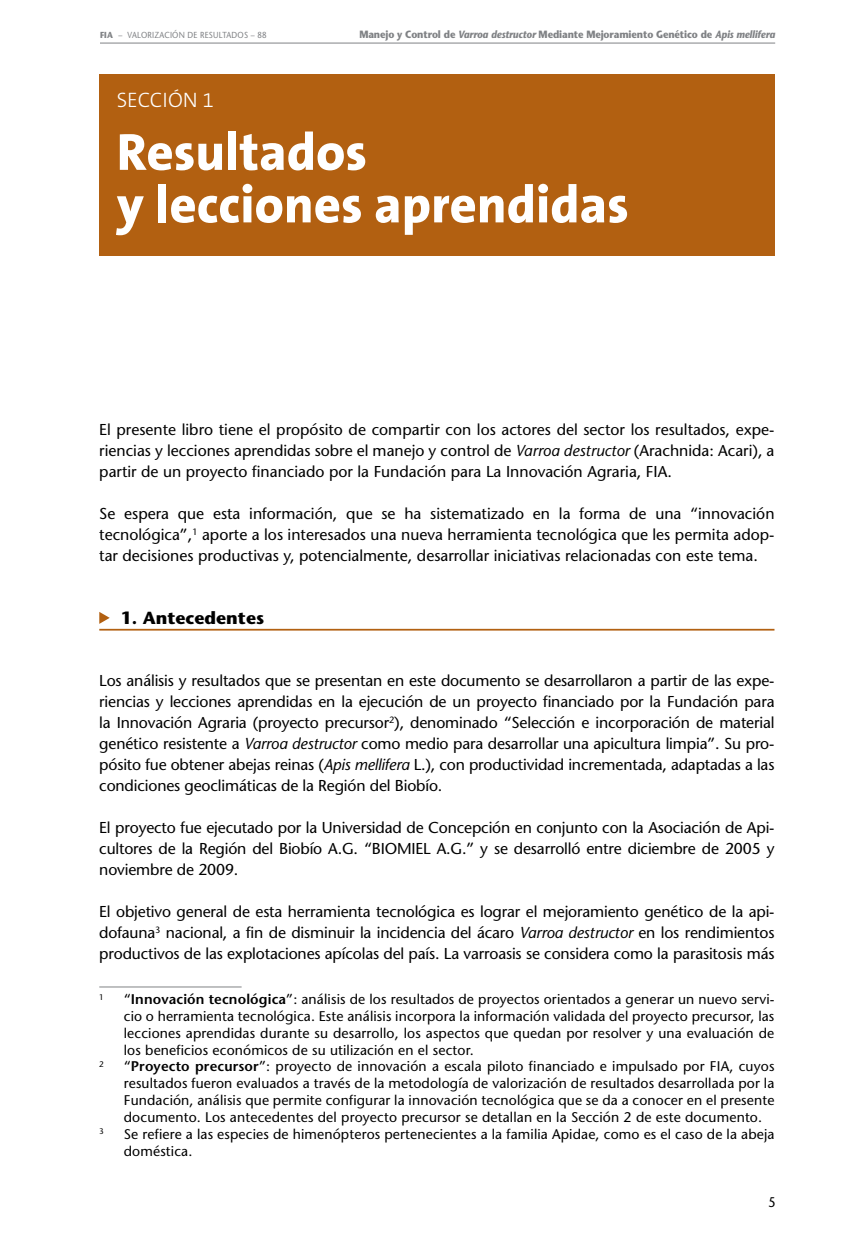
<style>
.page{position:relative;width:844px;height:1241px;background:#fff}
.page>*{position:absolute;margin:0;border:0;box-sizing:border-box;transform-origin:0 0}
.t1{font:800 52.5px/52.5px "The Sans B8";color:#fff}
.t2{font:300 21px "The Sans B3";color:#fff}
.t3{font:700 17.5px "Stone Sans";color:#000}
.t4{font:15.75px/21px "Stone Sans";letter-spacing:-.01em;color:#000;text-align:justify}
.t5{font:14px/16.8px "Stone Sans";letter-spacing:.01em;color:#000;text-align:justify}
.t6{font:14px "Stone Sans";letter-spacing:.01em;color:#000;scale:.9 1}
.t7{font:700 10.5px "Stone Sans";letter-spacing:-.01em;color:#808285;scale:.9 1}
.t8{font:8.75px "Stone Sans";letter-spacing:.025em;color:#808285;scale:.9 1}
.t9{font:8.05px "Stone Sans";color:#000}
.s1{font-weight:700}
.s2{font-style:italic}
.s3{font-weight:600}
</style>
<div class="page">
<hr style="left:100px;top:43px;width:675px;height:1px;background:#808285">
<div style="left:99px;top:74px;width:675px;height:182px;background:#b26011"></div>
<hr style="left:99px;top:986px;width:142px;height:1px;background:#808285">
<hr style="left:99px;top:628px;width:675px;height:2px;background:#b26011">
<svg style="left:99px;top:612px;width:11px;height:11px"></svg>
<p class="t8" style="left:100px;top:29px;width:42px"><span class="s1">FIA</span> – Valori</p>
<p class="t8" style="left:154px;top:29px;width:78px">zación de Resultados</p>
<p class="t8" style="left:251px;top:29px;width:19px">– 88</p>
<p class="t7" style="left:359px;top:28px;width:463px">Manejo y Control de <span class="s2">Varroa destructor</span> Mediante Mejoramiento Genético de <span class="s2">Apis mellifera</span></p>
<h2 class="t2" style="left:117px;top:89px;width:99px">SECCIÓN 1</h2>
<h1 class="t1" style="left:117px;top:127px;width:513px">Resultados<br>y lecciones aprendidas</h1>
<p class="t4" style="left:99px;top:419px;width:676px">El presente libro tiene el propósito de compartir con los actores del sector los resultados, expe&shy;riencias y lecciones aprendidas sobre el manejo y control de <span class="s2">Varroa destructor</span> (Arachnida: Acari), a partir de un proyecto financiado por la Fundación para La Innovación Agraria, FIA.</p>
<p class="t4" style="left:99px;top:502px;width:676px">Se espera que esta información, que se ha sistematizado en la forma de una “innovación tecnológica”,<sup>1</sup> aporte a los interesados una nueva herramienta tecnológica que les permita adop&shy;tar decisiones productivas y, potencialmente, desarrollar iniciativas relacionadas con este tema.</p>
<p class="t3" style="left:121px;top:607px;width:145px">1. Antecedentes</p>
<p class="t4" style="left:99px;top:669px;width:676px">Los análisis y resultados que se presentan en este documento se desarrollaron a partir de las expe&shy;riencias y lecciones aprendidas en la ejecución de un proyecto financiado por la Fundación para la Innovación Agraria (proyecto precursor<sup>2</sup>), denominado “Selección e incorporación de material genético resistente a <span class="s2">Varroa destructor</span> como medio para desarrollar una apicultura limpia”. Su pro&shy;pósito fue obtener abejas reinas (<span class="s2">Apis mellifera</span> L.), con productividad incrementada, adaptadas a las condiciones geoclimáticas de la Región del Biobío.</p>
<p class="t4" style="left:99px;top:816px;width:676px">El proyecto fue ejecutado por la Universidad de Concepción en conjunto con la Asociación de Api&shy;cultores de la Región del Biobío A.G. “BIOMIEL A.G.” y se desarrolló entre diciembre de 2005 y noviembre de 2009.</p>
<p class="t4" style="left:99px;top:900px;width:676px">El objetivo general de esta herramienta tecnológica es lograr el mejoramiento genético de la api&shy;dofauna<sup>3</sup> nacional, a fin de disminuir la incidencia del ácaro <span class="s2">Varroa destructor</span> en los rendimientos productivos de las explotaciones apícolas del país. La varroasis se considera como la parasitosis más</p>
<p class="t9" style="left:99px;top:991px;width:6px">1</p>
<p class="t5" style="left:124px;top:990px;width:652px">“<span class="s3">Innovación tecnológica</span>”: análisis de los resultados de proyectos orientados a generar un nuevo servi&shy;cio o herramienta tecnológica. Este análisis incorpora la información validada del proyecto precursor, las lecciones aprendidas durante su desarrollo, los aspectos que quedan por resolver y una evaluación de los beneficios económicos de su utilización en el sector.</p>
<p class="t9" style="left:99px;top:1059px;width:6px">2</p>
<p class="t5" style="left:124px;top:1058px;width:652px">“<span class="s3">Proyecto precursor</span>”: proyecto de innovación a escala piloto financiado e impulsado por FIA, cuyos resultados fueron evaluados a través de la metodología de valorización de resultados desarrollada por la Fundación, análisis que permite configurar la innovación tecnológica que se da a conocer en el presente documento. Los antecedentes del proyecto precursor se detallan en la Sección 2 de este documento.</p>
<p class="t9" style="left:99px;top:1126px;width:6px">3</p>
<p class="t5" style="left:124px;top:1125px;width:652px">Se refiere a las especies de himenópteros pertenecientes a la familia Apidae, como es el caso de la abeja doméstica.</p>
<p class="t6" style="left:768px;top:1193px;width:10px">5</p>
</div>
